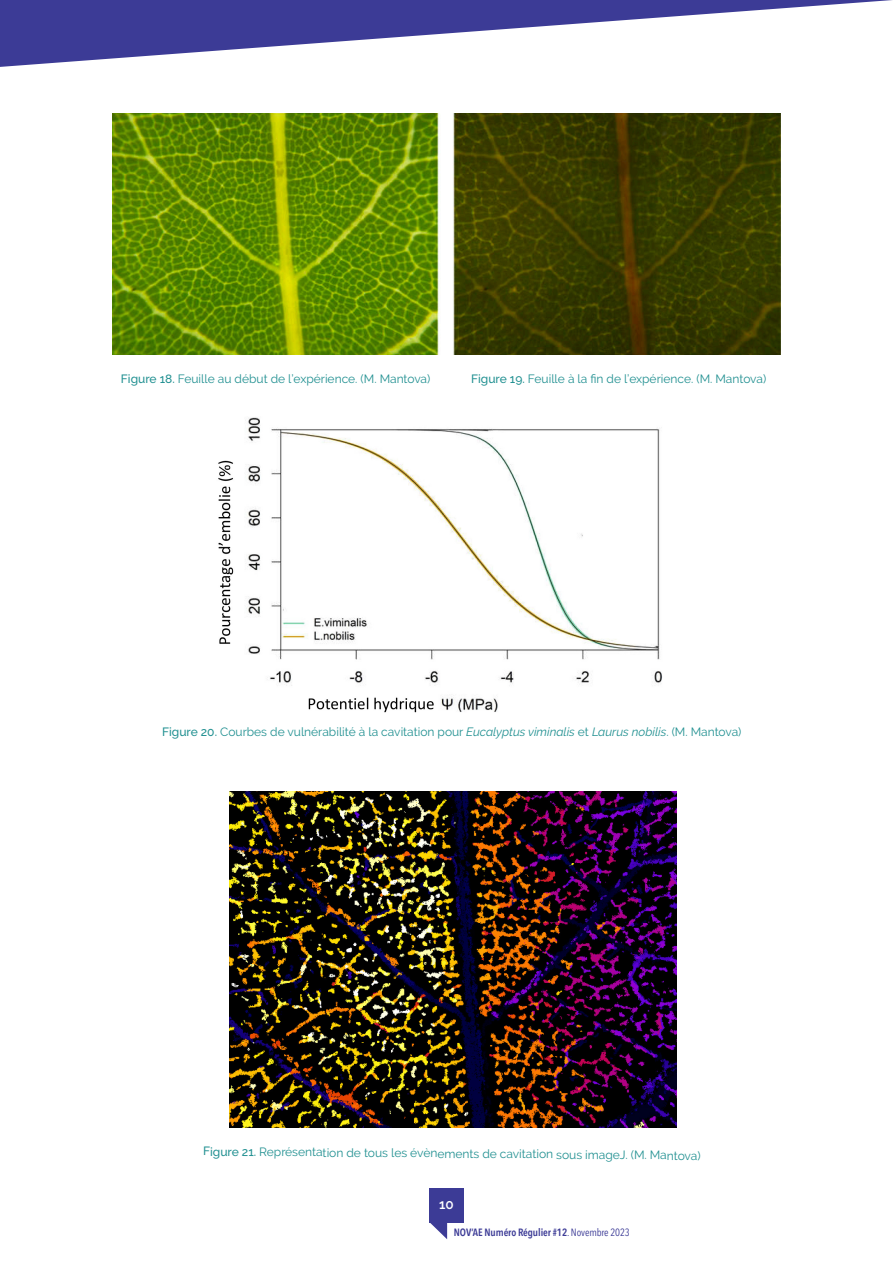
<style>
.page{position:relative;width:893px;height:1263px;background:#fff}
.page>*{position:absolute;margin:0;border:0;box-sizing:border-box;transform-origin:0 0}
.t1{font:600 13.5px "Raleway";color:#fff}
.Legende_sarcelle{font:12px "Raleway";letter-spacing:-.005em;color:#219091}
.t2{font:600 condensed 10.5px "Avenir Next LT Pro";letter-spacing:-.01em;color:#3c3b96}
.s1{font-weight:500}
.s2{font-style:italic}
.s3{font-weight:400}
</style>
<div class="page">
<svg style="left:429px;top:1222px;width:18px;height:17px"></svg>
<div style="left:429px;top:1188px;width:34px;height:34px;background:#3c3b96"></div>
<svg style="left:0;top:0;width:892px;height:67px"></svg>
<img style="left:112px;top:113px;width:668px;height:242px">
<img style="left:218px;top:417px;width:444px;height:296px">
<img style="left:229px;top:791px;width:447px;height:337px">
<p class="Legende_sarcelle" style="left:121px;top:372px;width:311px"><span class="s1">Figure 18.</span> Feuille au début de l’expérience. (M. Mantova)</p>
<p class="Legende_sarcelle" style="left:471px;top:372px;width:297px"><span class="s1">Figure 19.</span> Feuille à la fin de l’expérience. (M. Mantova)</p>
<p class="Legende_sarcelle" style="left:162px;top:725px;width:581px"><span class="s1">Figure 20.</span> Courbes de vulnérabilité à la cavitation pour <span class="s2">Eucalyptus viminalis</span> et <span class="s2">Laurus nobilis</span>. (M. Mantova)</p>
<p class="Legende_sarcelle" style="left:203px;top:1147px;width:499px"><sup>Figure</sup> <sup>21.</sup> Représentation de tous les évènements de cavitation sous imageJ. (M. Mantova)</p>
<p class="t1" style="left:439px;top:1197px;width:16px">10</p>
<p class="t2" style="left:454px;top:1226px;width:177px">NOV’AE Numéro Régulier #12<span class="s3">. Novembre 2023</span></p>
</div>
